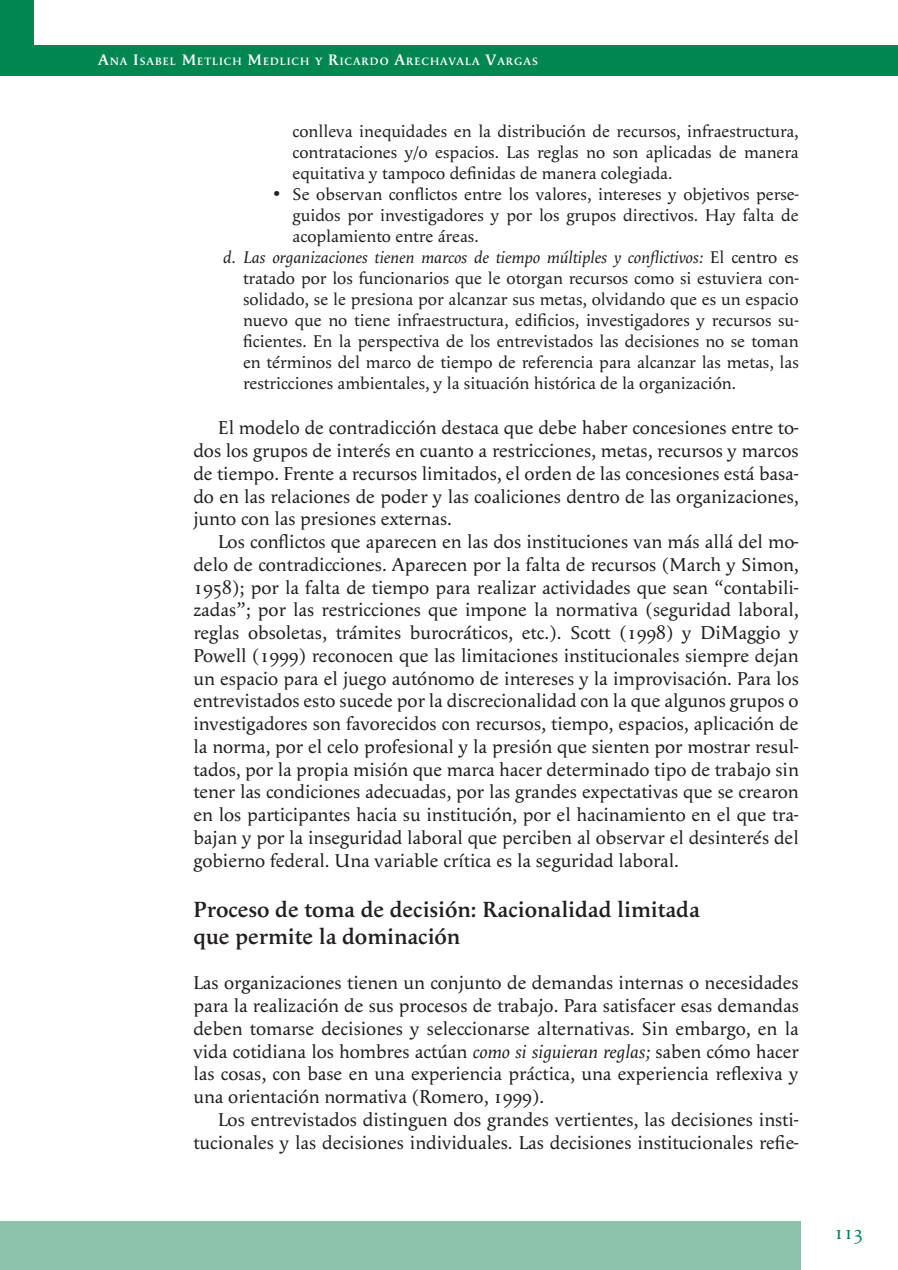
<style>
.page{position:relative;width:898px;height:1270px;background:#fff}
.page>*{position:absolute;margin:0;border:0;box-sizing:border-box;transform-origin:0 0}
.SUBTITULO{font:600 22.75px "Apolline";color:#231f20}
.NORMAL_DESPUES_DE_SU{font:19.25px/22.8px "Apolline";color:#231f20;text-align:justify}
.t1{font:19.25px "Apolline";color:#008751}
.VIÑETAS_con_letras{font:17.5px/21px "Apolline";color:#231f20;text-align:justify}
.VIÑETAS{font:17.5px/21px "Apolline";color:#231f20;text-align:justify}
.t2{font:600 11.03px "Apolline";letter-spacing:.085em;color:#fff}
.s1{font-size:15.75px}
.s2{font-style:italic}
</style>
<div class="page">
<div style="left:0;top:0;width:33px;height:75px;background:#008751"></div>
<div style="left:0;top:1222px;width:801px;height:48px;background:#8dc2aa"></div>
<div style="left:33px;top:45px;width:865px;height:30px;background:#008751"></div>
<p class="t2" style="left:98px;top:55px;width:441px"><span class="s1">A</span>NA <span class="s1">I</span>SABEL <span class="s1">M</span>ETLICH <span class="s1">M</span>EDLICH Y <span class="s1">R</span>ICARDO <span class="s1">A</span>RECHAVALA <span class="s1">V</span>ARGAS</p>
<p class="VIÑETAS" style="left:293px;top:121px;width:508px">conlleva inequidades en la distribución de recursos, infraestructura, contrataciones y/o espacios. Las reglas no son aplicadas de manera equitativa y tampoco definidas de manera colegiada.</p>
<p class="VIÑETAS" style="left:293px;top:184px;width:508px;text-indent:-20px">• Se observan conflictos entre los valores, intereses y objetivos perse&shy;guidos por investigadores y por los grupos directivos. Hay falta de acoplamiento entre áreas.</p>
<p class="VIÑETAS_con_letras" style="left:243px;top:247px;width:557px;text-indent:-20px"><span class="s2">d. Las organizaciones tienen marcos de tiempo múltiples y conflictivos:</span> El centro es tratado por los funcionarios que le otorgan recursos como si estuviera con&shy;solidado, se le presiona por alcanzar sus metas, olvidando que es un espacio nuevo que no tiene infraestructura, edificios, investigadores y recursos su&shy;ficientes. En la perspectiva de los entrevistados las decisiones no se toman en términos del marco de tiempo de referencia para alcanzar las metas, las restricciones ambientales, y la situación histórica de la organización.</p>
<p class="NORMAL_DESPUES_DE_SU" style="left:193px;top:417px;width:607px;text-indent:25px">El modelo de contradicción destaca que debe haber concesiones entre to&shy;dos los grupos de interés en cuanto a restricciones, metas, recursos y marcos de tiempo. Frente a recursos limitados, el orden de las concesiones está basa&shy;do en las relaciones de poder y las coaliciones dentro de las organizaciones, junto con las presiones externas.</p>
<p class="NORMAL_DESPUES_DE_SU" style="left:193px;top:530px;width:607px;text-indent:25px">Los conflictos que aparecen en las dos instituciones van más allá del mo&shy;delo de contradicciones. Aparecen por la falta de recursos (March y Simon, 1958); por la falta de tiempo para realizar actividades que sean “contabili&shy;zadas”; por las restricciones que impone la normativa (seguridad laboral, reglas obsoletas, trámites burocráticos, etc.). Scott (1998) y DiMaggio y Powell (1999) reconocen que las limitaciones institucionales siempre dejan un espacio para el juego autónomo de intereses y la improvisación. Para los entrevistados esto sucede por la discrecionalidad con la que algunos grupos o investigadores son favorecidos con recursos, tiempo, espacios, aplicación de la norma, por el celo profesional y la presión que sienten por mostrar resul&shy;tados, por la propia misión que marca hacer determinado tipo de trabajo sin tener las condiciones adecuadas, por las grandes expectativas que se crearon en los participantes hacia su institución, por el hacinamiento en el que tra&shy;bajan y por la inseguridad laboral que perciben al observar el desinterés del gobierno federal. Una variable crítica es la seguridad laboral.</p>
<p class="SUBTITULO" style="left:193px;top:896px;width:508px">Proceso de toma de decisión: Racionalidad limitada</p>
<p class="SUBTITULO" style="left:193px;top:923px;width:268px">que permite la dominación</p>
<p class="NORMAL_DESPUES_DE_SU" style="left:193px;top:972px;width:607px">Las organizaciones tienen un conjunto de demandas internas o necesidades para la realización de sus procesos de trabajo. Para satisfacer esas demandas deben tomarse decisiones y seleccionarse alternativas. Sin embargo, en la vida cotidiana los hombres actúan <span class="s2">como si siguieran reglas;</span> saben cómo hacer las cosas, con base en una experiencia práctica, una experiencia reflexiva y una orientación normativa (Romero, 1999).</p>
<p class="NORMAL_DESPUES_DE_SU" style="left:193px;top:1108px;width:607px;text-align:right">Los entrevistados distinguen dos grandes vertientes, las decisiones insti&shy;tucionales y las decisiones individuales. Las decisiones institucionales refie-</p>
<p class="t1" style="left:834px;top:1221px;width:30px">113</p>
</div>
